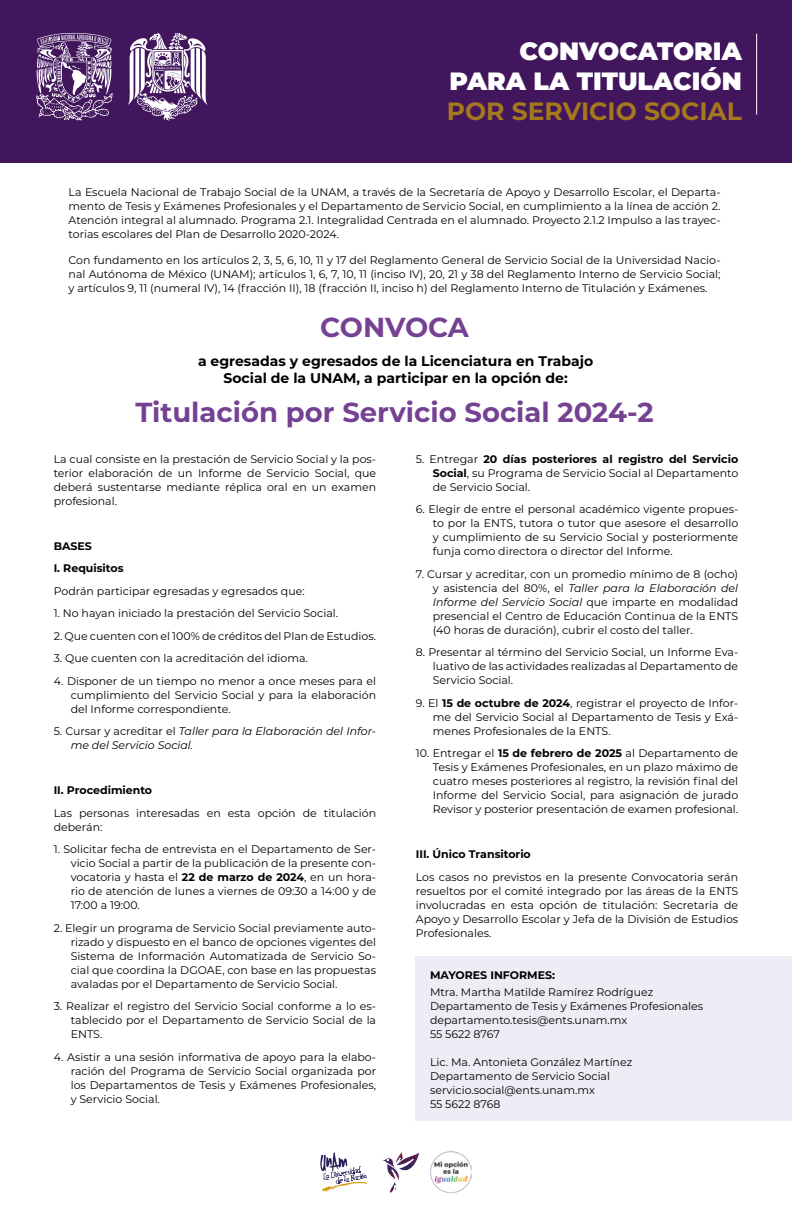
<style>
.page{position:relative;width:792px;height:1224px;background:#fff}
.page>*{position:absolute;margin:0;border:0;box-sizing:border-box;transform-origin:0 0}
.t1{font:700 27.5px "Montserrat";color:#754293}
.t2{font:900 25px/30px "Montserrat";color:#fff;text-align:right}
.t3{font:700 25px "Montserrat";color:#a5781c}
.t4{font:700 14px/17.2px "Montserrat";color:#000;text-align:center}
.t5{font:11px/14px "Montserrat";color:#000;text-align:justify}
.t6{font:italic 11px/14px "Montserrat";color:#000}
.t7{font:700 11px/22.5px "Montserrat";color:#000}
.s1{font-style:normal}
.s2{font-weight:700}
.s3{font-style:italic}
</style>
<div class="page">
<div style="left:416px;top:957px;width:376px;height:164px;background:#f0ecf6"></div>
<div style="left:0;top:0;width:792px;height:163px;background:#41165c"></div>
<svg style="left:128px;top:33px;width:80px;height:87px"></svg>
<svg style="left:36px;top:33px;width:77px;height:87px"></svg>
<hr style="left:756px;top:34px;width:1px;height:81px;background:#fff">
<img style="left:431px;top:1152px;width:41px;height:41px">
<svg style="left:382px;top:1152px;width:38px;height:41px"></svg>
<svg style="left:320px;top:1152px;width:47px;height:40px"></svg>
<h2 class="t2" style="left:450px;top:35px;width:294px">CONVOCATORIA<br>PARA LA TITULACIÓN</h2>
<h2 class="t3" style="left:447px;top:93px;width:296px">POR SERVICIO SOCIAL</h2>
<p class="t5" style="left:69px;top:185px;width:654px">La Escuela Nacional de Trabajo Social de la UNAM, a través de la Secretaría de Apoyo y Desarrollo Escolar, el Departa&shy;mento de Tesis y Exámenes Profesionales y el Departamento de Servicio Social, en cumplimiento a la línea de acción 2.<br>Atención integral al alumnado. Programa 2.1. Integralidad Centrada en el alumnado. Proyecto 2.1.2 Impulso a las trayec&shy;torias escolares del Plan de Desarrollo 2020-2024.</p>
<p class="t5" style="left:69px;top:252px;width:653px">Con fundamento en los artículos 2, 3, 5, 6, 10, 11 y 17 del Reglamento General de Servicio Social de la Universidad Nacio&shy;nal Autónoma de México (UNAM); artículos 1, 6, 7, 10, 11 (inciso IV), 20, 21 y 38 del Reglamento Interno de Servicio Social; y artículos 9, 11 (numeral IV), 14 (fracción II), 18 (fracción II, inciso h) del Reglamento Interno de Titulación y Exámenes.</p>
<h1 class="t1" style="left:320px;top:308px;width:150px">CONVOCA</h1>
<p class="t4" style="left:198px;top:351px;width:397px">a egresadas y egresados de la Licenciatura en Trabajo<br>Social de la UNAM, a participar en la opción de:</p>
<h1 class="t1" style="left:135px;top:393px;width:520px">Titulación por Servicio Social 2024-2</h1>
<p class="t5" style="left:54px;top:451px;width:324px">La cual consiste en la prestación de Servicio Social y la pos&shy;terior elaboración de un Informe de Servicio Social, que deberá sustentarse mediante réplica oral en un examen profesional.</p>
<p class="t7" style="left:54px;top:534px;width:71px">BASES<br>I. Requisitos</p>
<p class="t5" style="left:54px;top:584px;width:253px">Podrán participar egresadas y egresados que:</p>
<p class="t5" style="left:54px;top:606px;width:286px">1. No hayan iniciado la prestación del Servicio Social.</p>
<p class="t5" style="left:54px;top:629px;width:324px">2. Que cuenten con el 100% de créditos del Plan de Estudios.</p>
<p class="t5" style="left:54px;top:651px;width:256px">3. Que cuenten con la acreditación del idioma.</p>
<p class="t5" style="left:71px;top:674px;width:307px;text-indent:-17px">4. Disponer de un tiempo no menor a once meses para el cumplimiento del Servicio Social y para la elaboración del Informe correspondiente.</p>
<p class="t6" style="left:71px;top:724px;width:307px;text-indent:-17px"><span class="s1">5. Cursar y acreditar el</span> Taller para la Elaboración del Infor&shy;me del Servicio Social.</p>
<p class="t7" style="left:54px;top:779px;width:100px">II. Procedimiento</p>
<p class="t5" style="left:54px;top:806px;width:324px">Las personas interesadas en esta opción de titulación deberán:</p>
<p class="t5" style="left:71px;top:842px;width:307px;text-indent:-17px">1. Solicitar fecha de entrevista en el Departamento de Ser&shy;vicio Social a partir de la publicación de la presente con&shy;vocatoria y hasta el <span class="s2">22 de marzo de 2024</span>, en un hora&shy;rio de atención de lunes a viernes de 09:30 a 14:00 y de 17:00 a 19:00.</p>
<p class="t5" style="left:71px;top:921px;width:307px;text-indent:-17px">2. Elegir un programa de Servicio Social previamente auto&shy;rizado y dispuesto en el banco de opciones vigentes del Sistema de Información Automatizada de Servicio So&shy;cial que coordina la DGOAE, con base en las propuestas avaladas por el Departamento de Servicio Social.</p>
<p class="t5" style="left:71px;top:999px;width:307px;text-indent:-17px">3. Realizar el registro del Servicio Social conforme a lo es&shy;tablecido por el Departamento de Servicio Social de la ENTS.</p>
<p class="t5" style="left:71px;top:1050px;width:307px;text-indent:-17px">4. Asistir a una sesión informativa de apoyo para la elabo&shy;ración del Programa de Servicio Social organizada por los Departamentos de Tesis y Exámenes Profesionales, y Servicio Social.</p>
<p class="t5" style="left:433px;top:452px;width:307px;text-indent:-17px">5. Entregar <span class="s2">20 días posteriores al registro del Servicio Social</span>, su Programa de Servicio Social al Departamento de Servicio Social.</p>
<p class="t5" style="left:433px;top:502px;width:307px;text-indent:-17px">6. Elegir de entre el personal académico vigente propues&shy;to por la ENTS, tutora o tutor que asesore el desarrollo y cumplimiento de su Servicio Social y posteriormente funja como directora o director del Informe.</p>
<p class="t5" style="left:433px;top:567px;width:307px;text-indent:-17px">7. Cursar y acreditar, con un promedio mínimo de 8 (ocho) y asistencia del 80%, el <span class="s3">Taller para la Elaboración del Informe del Servicio Social</span> que imparte en modalidad presencial el Centro de Educación Continua de la ENTS (40 horas de duración), cubrir el costo del taller.</p>
<p class="t5" style="left:433px;top:645px;width:307px;text-indent:-17px">8. Presentar al término del Servicio Social, un Informe Eva&shy;luativo de las actividades realizadas al Departamento de Servicio Social.</p>
<p class="t5" style="left:433px;top:696px;width:307px;text-indent:-17px">9. El <span class="s2">15 de octubre de 2024</span>, registrar el proyecto de Infor&shy;me del Servicio Social al Departamento de Tesis y Exá&shy;menes Profesionales de la ENTS.</p>
<p class="t5" style="left:433px;top:746px;width:307px;text-indent:-17px">10. Entregar el <span class="s2">15 de febrero de 2025</span> al Departamento de Tesis y Exámenes Profesionales, en un plazo máximo de cuatro meses posteriores al registro, la revisión final del Informe del Servicio Social, para asignación de jurado Revisor y posterior presentación de examen profesional.</p>
<p class="t7" style="left:416px;top:843px;width:117px">III. Único Transitorio</p>
<p class="t5" style="left:416px;top:870px;width:324px">Los casos no previstos en la presente Convocatoria serán resueltos por el comité integrado por las áreas de la ENTS involucradas en esta opción de titulación: Secretaria de Apoyo y Desarrollo Escolar y Jefa de la División de Estudios Profesionales.</p>
<p class="t7" style="left:430px;top:963px;width:126px">MAYORES INFORMES:</p>
<p class="t5" style="left:430px;top:985px;width:275px;text-align:left">Mtra. Martha Matilde Ramírez Rodríguez Departamento de Tesis y Exámenes Profesionales departamento.tesis@ents.unam.mx<br>55 5622 8767</p>
<p class="t5" style="left:430px;top:1055px;width:204px;text-align:left">Lic. Ma. Antonieta González Martínez<br>Departamento de Servicio Social servicio.social@ents.unam.mx<br>55 5622 8768</p>
</div>
